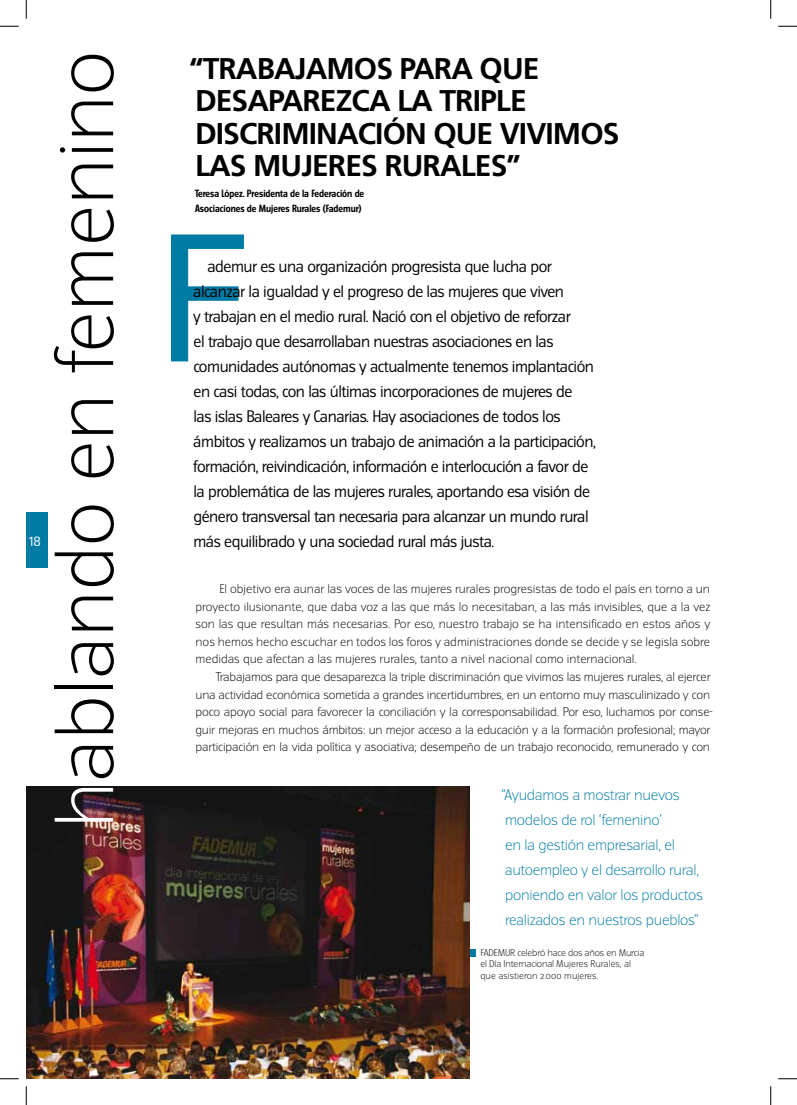
<style>
.page{position:relative;width:797px;height:1105px;background:#fff}
.page>*{position:absolute;margin:0;border:0;box-sizing:border-box;transform-origin:0 0}
.t1{font:174.12px "DejaVu Sans";color:#007ba5}
.t2{font:300 75px "Turmino";letter-spacing:-.01em;color:#000}
.t3{font:700 30px/32.5px "Frutiger LT Std";letter-spacing:-.03em;color:#000}
.t4{font:15px/25px "Turmino";letter-spacing:-.03em;color:#000}
.t5{font:300 13.75px/25px "Turmino";letter-spacing:-.02em;color:#007ba5}
.t6{font:13.75px "Turmino LF";color:#fff}
.t7{font:300 11.25px/17.5px "Turmino";letter-spacing:-.015em;color:#000;text-align:justify}
.t8{font:700 9.38px/15px "Turmino";color:#000}
.t9{font:300 8.75px/11.2px "Turmino";letter-spacing:-.02em;color:#000}
.s1{color:#fff}
</style>
<div class="page">
<div style="left:26px;top:512px;width:22px;height:56px;background:#007ba5"></div>
<div style="left:469px;top:949px;width:7px;height:8px;background:#007ba5"></div>
<img style="left:26px;top:787px;width:443px;height:292px">
<svg style="left:0;top:25px;width:19px;height:2px"></svg>
<svg style="left:778px;top:25px;width:19px;height:2px"></svg>
<svg style="left:0;top:1078px;width:19px;height:1px"></svg>
<svg style="left:778px;top:1078px;width:19px;height:1px"></svg>
<svg style="left:25px;top:0;width:2px;height:19px"></svg>
<svg style="left:25px;top:1086px;width:2px;height:19px"></svg>
<svg style="left:770px;top:0;width:1px;height:19px"></svg>
<svg style="left:770px;top:1086px;width:1px;height:19px"></svg>
<p class="t6" style="left:29px;top:532px;width:14px">18</p>
<h2 class="t2" style="left:43px;top:828px;width:779px;rotate:-90deg"><span class="s1">h</span>ablando en femenino</h2>
<h3 class="t3" style="left:189px;top:52px;width:432px">“TRABAJAMOS PARA QUE<br>DESAPAREZCA LA TRIPLE<br>DISCRIMINACIÓN QUE VIVIMOS<br>LAS MUJERES RURALES”</h3>
<p class="t8" style="left:195px;top:185px;width:171px">Teresa López. Presidenta de la Federación de<br>Asociaciones de Mujeres Rurales (Fademur)</p>
<h1 class="t1" style="left:154px;top:158px;width:102px">F</h1>
<p class="t4" style="left:193px;top:254px;width:404px;text-indent:14px">ademur es una organización progresista que lucha por alcanzar la igualdad y el progreso de las mujeres que viven<br>y trabajan en el medio rural. Nació con el objetivo de reforzar<br>el trabajo que desarrollaban nuestras asociaciones en las comunidades autónomas y actualmente tenemos implantación en casi todas, con las últimas incorporaciones de mujeres de<br>las islas Baleares y Canarias. Hay asociaciones de todos los ámbitos y realizamos un trabajo de animación a la participación, formación, reivindicación, información e interlocución a favor de la problemática de las mujeres rurales, aportando esa visión de género transversal tan necesaria para alcanzar un mundo rural más equilibrado y una sociedad rural más justa.</p>
<p class="t7" style="left:195px;top:581px;width:516px;text-indent:24px">El objetivo era aunar las voces de las mujeres rurales progresistas de todo el país en torno a un proyecto ilusionante, que daba voz a las que más lo necesitaban, a las más invisibles, que a la vez son las que resultan más necesarias. Por eso, nuestro trabajo se ha intensificado en estos años y nos hemos hecho escuchar en todos los foros y administraciones donde se decide y se legisla sobre medidas que afectan a las mujeres rurales, tanto a nivel nacional como internacional.</p>
<p class="t7" style="left:195px;top:668px;width:519px;text-align:left;text-indent:20px">Trabajamos para que desaparezca la triple discriminación que vivimos las mujeres rurales, al ejercer una actividad económica sometida a grandes incertidumbres, en un entorno muy masculinizado y con poco apoyo social para favorecer la conciliación y la corresponsabilidad. Por eso, luchamos por conse&shy;guir mejoras en muchos ámbitos: un mejor acceso a la educación y a la formación profesional; mayor participación en la vida política y asociativa; desempeño de un trabajo reconocido, remunerado y con</p>
<p class="t5" style="left:501px;top:783px;width:203px">“Ayudamos a mostrar nuevos modelos de rol ‘femenino’<br>en la gestión empresarial, el autoempleo y el desarrollo rural, poniendo en valor los productos realizados en nuestros pueblos”</p>
<p class="t9" style="left:480px;top:947px;width:166px">FADEMUR celebró hace dos años en Murcia el Día Internacional Mujeres Rurales, al que asistieron 2.000 mujeres.</p>
</div>
